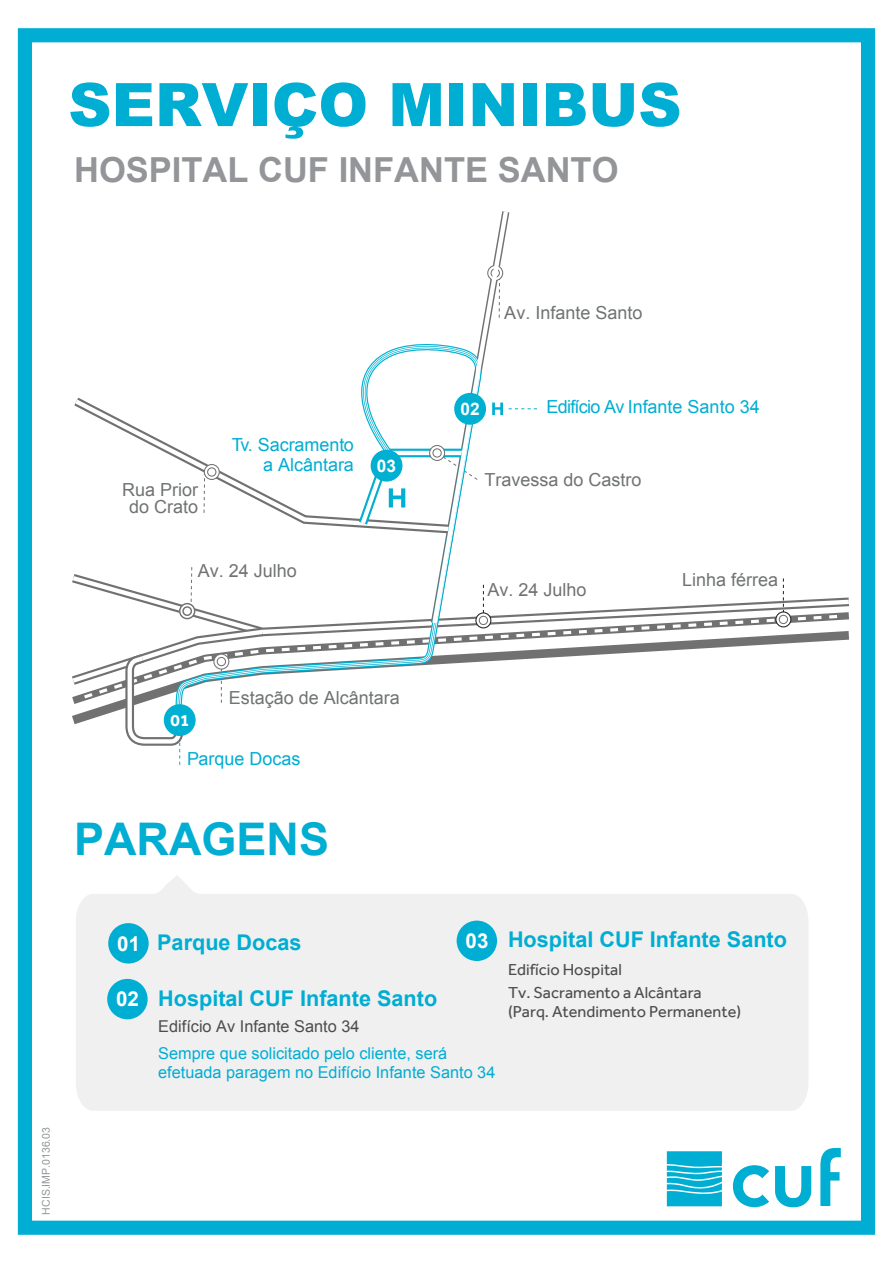
<style>
.page{position:relative;width:893px;height:1263px;background:#fff}
.page>*{position:absolute;margin:0;border:0;box-sizing:border-box;transform-origin:0 0}
.t1{font:900 60px "Arial";color:#00add3}
.t2{font:700 45px "Arial";color:#00add3}
.t3{font:700 34.5px "Arial";color:#939598}
.t4{font:700 21.6px "Arial";color:#00add3}
.t5{font:18px/17.2px "Arial";color:#707373;text-align:center}
.t6{font:18px/20.2px "Arial";color:#00add3;text-align:right}
.t7{font:700 17.25px "Arial";color:#fff}
.t8{font:700 17.25px "Effra";color:#fff}
.t9{font:16.35px/19.5px "Arial";color:#00add3}
.t10{font:16.35px/22.5px "Effra";color:#4b4c4d}
.t11{font:16.35px "Arial";color:#4b4c4d}
.t12{font:10.8px "Arial";color:#939698}
.s1{font-size:20.55px;color:#fff}
</style>
<div class="page">
<svg style="left:76px;top:875px;width:732px;height:236px;fill:#f0f0f0"></svg>
<div style="left:108px;top:923px;width:41px;height:40px;background:#00add3;border-radius:50%"></div>
<div style="left:107px;top:979px;width:41px;height:40px;background:#00add3;border-radius:50%"></div>
<svg style="left:489px;top:641px;width:336px;height:21px"></svg>
<svg style="left:489px;top:636px;width:360px;height:5px"></svg>
<svg style="left:72px;top:574px;width:777px;height:62px"></svg>
<svg style="left:74px;top:397px;width:98px;height:59px"></svg>
<svg style="left:783px;top:577px;width:1px;height:34px"></svg>
<svg style="left:776px;top:612px;width:15px;height:15px"></svg>
<div style="left:775px;top:611px;width:16px;height:16px;border:1px solid #211e1e;border-radius:50%"></div>
<div style="left:779px;top:615px;width:9px;height:9px;border:1px solid #717171;border-radius:50%"></div>
<svg style="left:72px;top:622px;width:116px;height:143px"></svg>
<svg style="left:178px;top:449px;width:304px;height:257px"></svg>
<div style="left:164px;top:704px;width:32px;height:32px;background:#00b0d2;border-radius:50%"></div>
<svg style="left:352px;top:211px;width:188px;height:420px"></svg>
<div style="left:454px;top:393px;width:32px;height:32px;background:#00b0d2;border-radius:50%"></div>
<div style="left:457px;top:920px;width:40px;height:41px;background:#00add3;border-radius:50%"></div>
<div style="left:18px;top:28px;width:857px;height:1207px;border:14px solid #00add3"></div>
<svg style="left:667px;top:1151px;width:55px;height:55px;background:#23b8d9"></svg>
<svg style="left:820px;top:1148px;width:21px;height:58px"></svg>
<svg style="left:733px;top:1165px;width:36px;height:42px"></svg>
<svg style="left:775px;top:1166px;width:36px;height:41px"></svg>
<h1 class="t1" style="left:68px;top:61px;width:615px">SERVIÇO MINIBUS</h1>
<h3 class="t3" style="left:74px;top:147px;width:546px">HOSPITAL CUF INFANTE SANTO</h3>
<p class="t5" style="left:122px;top:481px;width:78px">Rua Prior do Crato</p>
<p class="t6" style="left:232px;top:435px;width:124px">Tv. Sacramento a Alcântara</p>
<p class="t5" style="left:198px;top:562px;width:101px">Av. 24 Julho</p>
<p class="t7" style="left:377px;top:454px;width:21px">03</p>
<p class="t5" style="left:504px;top:304px;width:140px">Av. Infante Santo</p>
<p class="t7" style="left:461px;top:397px;width:21px">02</p>
<p class="t6" style="left:546px;top:397px;width:215px">Edifício Av Infante Santo 34</p>
<p class="t5" style="left:484px;top:471px;width:159px">Travessa do Castro</p>
<p class="t5" style="left:488px;top:581px;width:101px">Av. 24 Julho</p>
<p class="t5" style="left:682px;top:572px;width:98px">Linha férrea</p>
<p class="t8" style="left:171px;top:710px;width:20px">01</p>
<p class="t5" style="left:229px;top:689px;width:173px">Estação de Alcântara</p>
<p class="t6" style="left:187px;top:749px;width:115px">Parque Docas</p>
<h2 class="t2" style="left:74px;top:809px;width:257px">PARAGENS</h2>
<p class="t12" style="left:39px;top:1214px;width:89px;rotate:-90deg">HCIS.IMP.0136.03</p>
<p class="t4" style="left:466px;top:925px;width:323px"><span class="s1">03</span> Hospital CUF Infante Santo</p>
<p class="t10" style="left:508px;top:958px;width:195px">Edifício Hospital<br>Tv. Sacramento a Alcântara</p>
<p class="t10" style="left:508px;top:1000px;width:235px">(Parq. Atendimento Permanente)</p>
<p class="t9" style="left:158px;top:1043px;width:339px">Sempre que solicitado pelo cliente, será efetuada paragem no Edifício Infante Santo 34</p>
<p class="t4" style="left:117px;top:928px;width:186px"><span class="s1">01</span> Parque Docas</p>
<p class="t4" style="left:116px;top:984px;width:323px"><span class="s1">02</span> Hospital CUF Infante Santo</p>
<p class="t11" style="left:158px;top:1016px;width:203px">Edifício Av Infante Santo 34</p>
</div>
